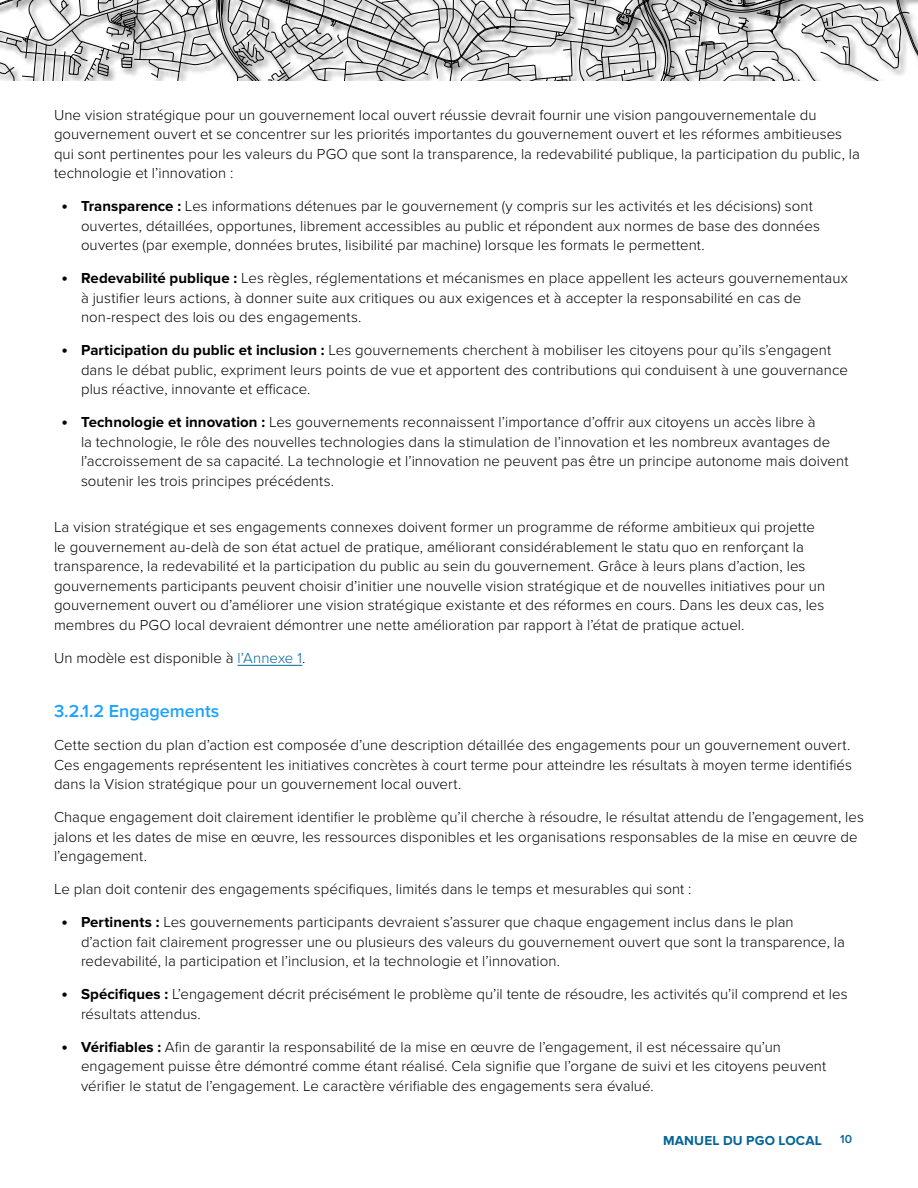
<style>
.page{position:relative;width:918px;height:1188px;background:#fff}
.page>*{position:absolute;margin:0;border:0;box-sizing:border-box;transform-origin:0 0}
.t1{font:600 18px "Proxima Nova";color:#1aa3ff}
.t2{font:300 15px/19.5px "Proxima Nova";letter-spacing:.005em;color:#000}
.t3{font:700 13.5px "Proxima Nova";letter-spacing:.015em;color:#046597}
.t4{font:600 12px "Proxima Nova";color:#046597}
.s1{font-weight:700;font-size:18px}
.s2{font-weight:700}
.s3{color:#046598}
</style>
<div class="page">
<hr style="left:238px;top:665px;width:64px;height:1px;background:#046598">
<svg style="left:0;top:0;width:918px;height:81px"></svg>
<p class="t2" style="left:54px;top:104px;width:807px">Une vision stratégique pour un gouvernement local ouvert réussie devrait fournir une vision pangouvernementale du gouvernement ouvert et se concentrer sur les priorités importantes du gouvernement ouvert et les réformes ambitieuses qui sont pertinentes pour les valeurs du PGO que sont la transparence, la redevabilité publique, la participation du public, la technologie et l’innovation :</p>
<p class="t2" style="left:81px;top:196px;width:740px;text-indent:-20px"><span class="s1">•</span> <span class="s2">Transparence :</span> Les informations détenues par le gouvernement (y compris sur les activités et les décisions) sont ouvertes, détaillées, opportunes, librement accessibles au public et répondent aux normes de base des données ouvertes (par exemple, données brutes, lisibilité par machine) lorsque les formats le permettent.</p>
<p class="t2" style="left:81px;top:268px;width:768px;text-indent:-20px"><span class="s1">•</span> <span class="s2">Redevabilité publique :</span> Les règles, réglementations et mécanismes en place appellent les acteurs gouvernementaux à justifier leurs actions, à donner suite aux critiques ou aux exigences et à accepter la responsabilité en cas de non-respect des lois ou des engagements.</p>
<p class="t2" style="left:81px;top:340px;width:768px;text-indent:-20px"><span class="s1">•</span> <span class="s2">Participation du public et inclusion :</span> Les gouvernements cherchent à mobiliser les citoyens pour qu’ils s’engagent dans le débat public, expriment leurs points de vue et apportent des contributions qui conduisent à une gouvernance plus réactive, innovante et efficace.</p>
<p class="t2" style="left:81px;top:412px;width:769px;text-indent:-20px"><span class="s1">•</span> <span class="s2">Technologie et innovation :</span> Les gouvernements reconnaissent l’importance d’offrir aux citoyens un accès libre à<br>la technologie, le rôle des nouvelles technologies dans la stimulation de l’innovation et les nombreux avantages de l’accroissement de sa capacité. La technologie et l’innovation ne peuvent pas être un principe autonome mais doivent soutenir les trois principes précédents.</p>
<p class="t2" style="left:54px;top:517px;width:773px">La vision stratégique et ses engagements connexes doivent former un programme de réforme ambitieux qui projette le gouvernement au-delà de son état actuel de pratique, améliorant considérablement le statu quo en renforçant la transparence, la redevabilité et la participation du public au sein du gouvernement. Grâce à leurs plans d’action, les gouvernements participants peuvent choisir d’initier une nouvelle vision stratégique et de nouvelles initiatives pour un gouvernement ouvert ou d’améliorer une vision stratégique existante et des réformes en cours. Dans les deux cas, les membres du PGO local devraient démontrer une nette amélioration par rapport à l’état de pratique actuel.</p>
<p class="t2" style="left:54px;top:647px;width:253px">Un modèle est disponible à <span class="s3">l’Annexe 1</span>.</p>
<p class="t1" style="left:54px;top:701px;width:167px">3.2.1.2 Engagements</p>
<p class="t2" style="left:54px;top:735px;width:800px;text-align:justify">Cette section du plan d’action est composée d’une description détaillée des engagements pour un gouvernement ouvert.<br>Ces engagements représentent les initiatives concrètes à court terme pour atteindre les résultats à moyen terme identifiés dans la Vision stratégique pour un gouvernement local ouvert.</p>
<p class="t2" style="left:54px;top:807px;width:812px">Chaque engagement doit clairement identifier le problème qu’il cherche à résoudre, le résultat attendu de l’engagement, les jalons et les dates de mise en œuvre, les ressources disponibles et les organisations responsables de la mise en œuvre de l’engagement.</p>
<p class="t2" style="left:54px;top:879px;width:639px">Le plan doit contenir des engagements spécifiques, limités dans le temps et mesurables qui sont :</p>
<p class="t2" style="left:81px;top:912px;width:765px;text-indent:-20px"><span class="s1">•</span> <span class="s2">Pertinents :</span> Les gouvernements participants devraient s’assurer que chaque engagement inclus dans le plan d’action fait clairement progresser une ou plusieurs des valeurs du gouvernement ouvert que sont la transparence, la redevabilité, la participation et l’inclusion, et la technologie et l’innovation.</p>
<p class="t2" style="left:81px;top:984px;width:768px;text-indent:-20px"><span class="s1">•</span> <span class="s2">Spécifiques :</span> L’engagement décrit précisément le problème qu’il tente de résoudre, les activités qu’il comprend et les résultats attendus.</p>
<p class="t2" style="left:81px;top:1036px;width:747px;text-indent:-20px"><span class="s1">•</span> <span class="s2">Vérifiables :</span> Afin de garantir la responsabilité de la mise en œuvre de l’engagement, il est nécessaire qu’un engagement puisse être démontré comme étant réalisé. Cela signifie que l’organe de suivi et les citoyens peuvent vérifier le statut de l’engagement. Le caractère vérifiable des engagements sera évalué.</p>
<p class="t3" style="left:663px;top:1132px;width:160px">MANUEL DU PGO LOCAL</p>
<p class="t4" style="left:840px;top:1133px;width:14px">10</p>
</div>
